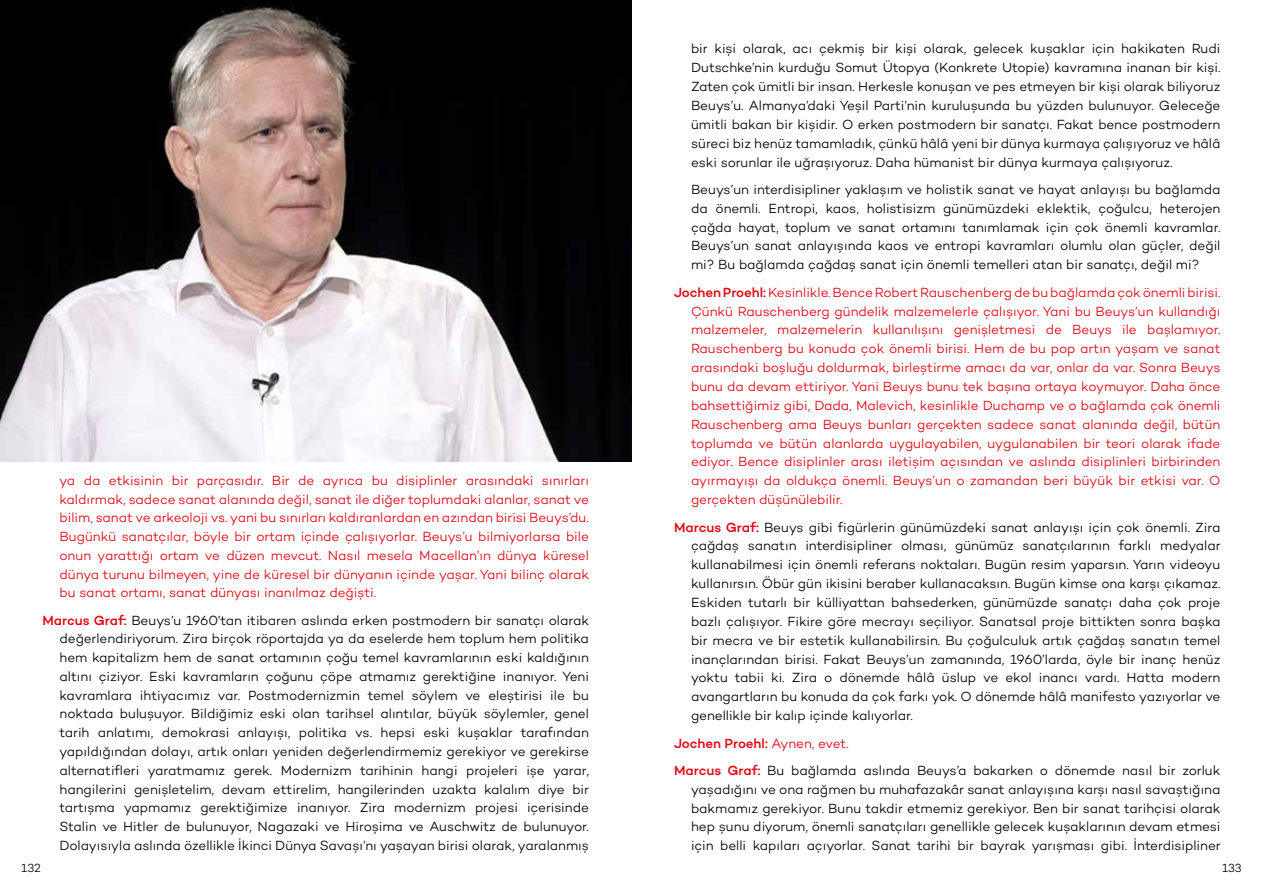
<style>
.page{position:relative;width:1263px;height:893px;background:#fff}
.page>*{position:absolute;margin:0;border:0;box-sizing:border-box;transform-origin:0 0}
.t1{font:300 13.5px/18.9px "Campton";color:#000;text-align:justify}
.t2{font:300 13.5px/18.9px "Campton";color:#e30613;text-align:justify}
.t3{font:300 12px "Campton";color:#000}
.s1{font-weight:500;color:#e30613}
.s2{font-weight:500}
.s3{color:#e30613}
</style>
<div class="page">
<img style="left:0;top:0;width:631px;height:461px">
<p class="t2" style="left:60px;top:471px;width:531px">ya da etkisinin bir parçasıdır. Bir de ayrıca bu disiplinler arasındaki sınırları kaldırmak, sadece sanat alanında değil, sanat ile diğer toplumdaki alanlar, sanat ve bilim, sanat ve arkeoloji vs. yani bu sınırları kaldıranlardan en azından birisi Beuys’du.<br>Bugünkü sanatçılar, böyle bir ortam içinde çalışıyorlar. Beuys’u bilmiyorlarsa bile onun yarattığı ortam ve düzen mevcut. Nasıl mesela Macellan’ın dünya küresel dünya turunu bilmeyen, yine de küresel bir dünyanın içinde yaşar. Yani bilinç olarak bu sanat ortamı, sanat dünyası inanılmaz değişti.</p>
<p class="t1" style="left:60px;top:610px;width:531px;text-indent:-17px"><span class="s1">Marcus Graf:</span> Beuys’u 1960’tan itibaren aslında erken postmodern bir sanatçı olarak değerlendiriyorum. Zira birçok röportajda ya da eselerde hem toplum hem politika hem kapitalizm hem de sanat ortamının çoğu temel kavramlarının eski kaldığının altını çiziyor. Eski kavramların çoğunu çöpe atmamız gerektiğine inanıyor. Yeni kavramlara ihtiyacımız var. Postmodernizmin temel söylem ve eleştirisi ile bu noktada buluşuyor. Bildiğimiz eski olan tarihsel alıntılar, büyük söylemler, genel tarih anlatımı, demokrasi anlayışı, politika vs. hepsi eski kuşaklar tarafından yapıldığından dolayı, artık onları yeniden değerlendirmemiz gerekiyor ve gerekirse alternatifleri yaratmamız gerek. Modernizm tarihinin hangi projeleri işe yarar, hangilerini genişletelim, devam ettirelim, hangilerinden uzakta kalalım diye bir tartışma yapmamız gerektiğimize inanıyor. Zira modernizm projesi içerisinde Stalin ve Hitler de bulunuyor, Nagazaki ve Hiroşima ve Auschwitz de bulunuyor.<br>Dolayısıyla aslında özellikle İkinci Dünya Savaşı’nı yaşayan birisi olarak, yaralanmış</p>
<p class="t1" style="left:691px;top:39px;width:531px">bir kişi olarak, acı çekmiş bir kişi olarak, gelecek kuşaklar için hakikaten Rudi Dutschke’nin kurduğu Somut Ütopya (Konkrete Utopie) kavramına inanan bir kişi.<br>Zaten çok ümitli bir insan. Herkesle konuşan ve pes etmeyen bir kişi olarak biliyoruz Beuys’u. Almanya’daki Yeşil Parti’nin kuruluşunda bu yüzden bulunuyor. Geleceğe ümitli bakan bir kişidir. O erken postmodern bir sanatçı. Fakat bence postmodern süreci biz henüz tamamladık, çünkü hâlâ yeni bir dünya kurmaya çalışıyoruz ve hâlâ eski sorunlar ile uğraşıyoruz. Daha hümanist bir dünya kurmaya çalışıyoruz.</p>
<p class="t1" style="left:691px;top:180px;width:531px">Beuys’un interdisipliner yaklaşım ve holistik sanat ve hayat anlayışı bu bağlamda da önemli. Entropi, kaos, holistisizm günümüzdeki eklektik, çoğulcu, heterojen çağda hayat, toplum ve sanat ortamını tanımlamak için çok önemli kavramlar.<br>Beuys’un sanat anlayışında kaos ve entropi kavramları olumlu olan güçler, değil mi? Bu bağlamda çağdaş sanat için önemli temelleri atan bir sanatçı, değil mi?</p>
<p class="t2" style="left:691px;top:282px;width:531px;text-indent:-17px"><span class="s2">Jochen Proehl:</span> Kesinlikle. Bence Robert Rauschenberg de bu bağlamda çok önemli birisi.<br>Çünkü Rauschenberg gündelik malzemelerle çalışıyor. Yani bu Beuys’un kullandığı malzemeler, malzemelerin kullanılışını genişletmesi de Beuys ile başlamıyor.<br>Rauschenberg bu konuda çok önemli birisi. Hem de bu pop artın yaşam ve sanat arasındaki boşluğu doldurmak, birleştirme amacı da var, onlar da var. Sonra Beuys bunu da devam ettiriyor. Yani Beuys bunu tek başına ortaya koymuyor. Daha önce bahsettiğimiz gibi, Dada, Malevich, kesinlikle Duchamp ve o bağlamda çok önemli Rauschenberg ama Beuys bunları gerçekten sadece sanat alanında değil, bütün toplumda ve bütün alanlarda uygulayabilen, uygulanabilen bir teori olarak ifade ediyor. Bence disiplinler arası iletişim açısından ve aslında disiplinleri birbirinden ayırmayışı da oldukça önemli. Beuys’un o zamandan beri büyük bir etkisi var. O gerçekten düşünülebilir.</p>
<p class="t1" style="left:691px;top:517px;width:531px;text-indent:-17px"><span class="s1">Marcus Graf:</span> Beuys gibi figürlerin günümüzdeki sanat anlayışı için çok önemli. Zira çağdaş sanatın interdisipliner olması, günümüz sanatçılarının farklı medyalar kullanabilmesi için önemli referans noktaları. Bugün resim yaparsın. Yarın videoyu kullanırsın. Öbür gün ikisini beraber kullanacaksın. Bugün kimse ona karşı çıkamaz.<br>Eskiden tutarlı bir külliyattan bahsederken, günümüzde sanatçı daha çok proje bazlı çalışıyor. Fikire göre mecrayı seçiliyor. Sanatsal proje bittikten sonra başka bir mecra ve bir estetik kullanabilirsin. Bu çoğulculuk artık çağdaş sanatın temel inançlarından birisi. Fakat Beuys’un zamanında, 1960’larda, öyle bir inanç henüz yoktu tabii ki. Zira o dönemde hâlâ üslup ve ekol inancı vardı. Hatta modern avangartların bu konuda da çok farkı yok. O dönemde hâlâ manifesto yazıyorlar ve genellikle bir kalıp içinde kalıyorlar.</p>
<p class="t1" style="left:674px;top:729px;width:548px;line-height:27.3px"><span class="s1">Jochen Proehl:</span> <span class="s3">Aynen, evet.<br></span><span class="s1">Marcus Graf:</span> Bu bağlamda aslında Beuys’a bakarken o dönemde nasıl bir zorluk</p>
<p class="t1" style="left:691px;top:779px;width:531px">yaşadığını ve ona rağmen bu muhafazakâr sanat anlayışına karşı nasıl savaştığına bakmamız gerekiyor. Bunu takdir etmemiz gerekiyor. Ben bir sanat tarihçisi olarak hep şunu diyorum, önemli sanatçıları genellikle gelecek kuşaklarının devam etmesi için belli kapıları açıyorlar. Sanat tarihi bir bayrak yarışması gibi. İnterdisipliner</p>
<p class="t3" style="left:21px;top:860px;width:21px">132</p>
<p class="t3" style="left:1222px;top:860px;width:21px">133</p>
</div>
